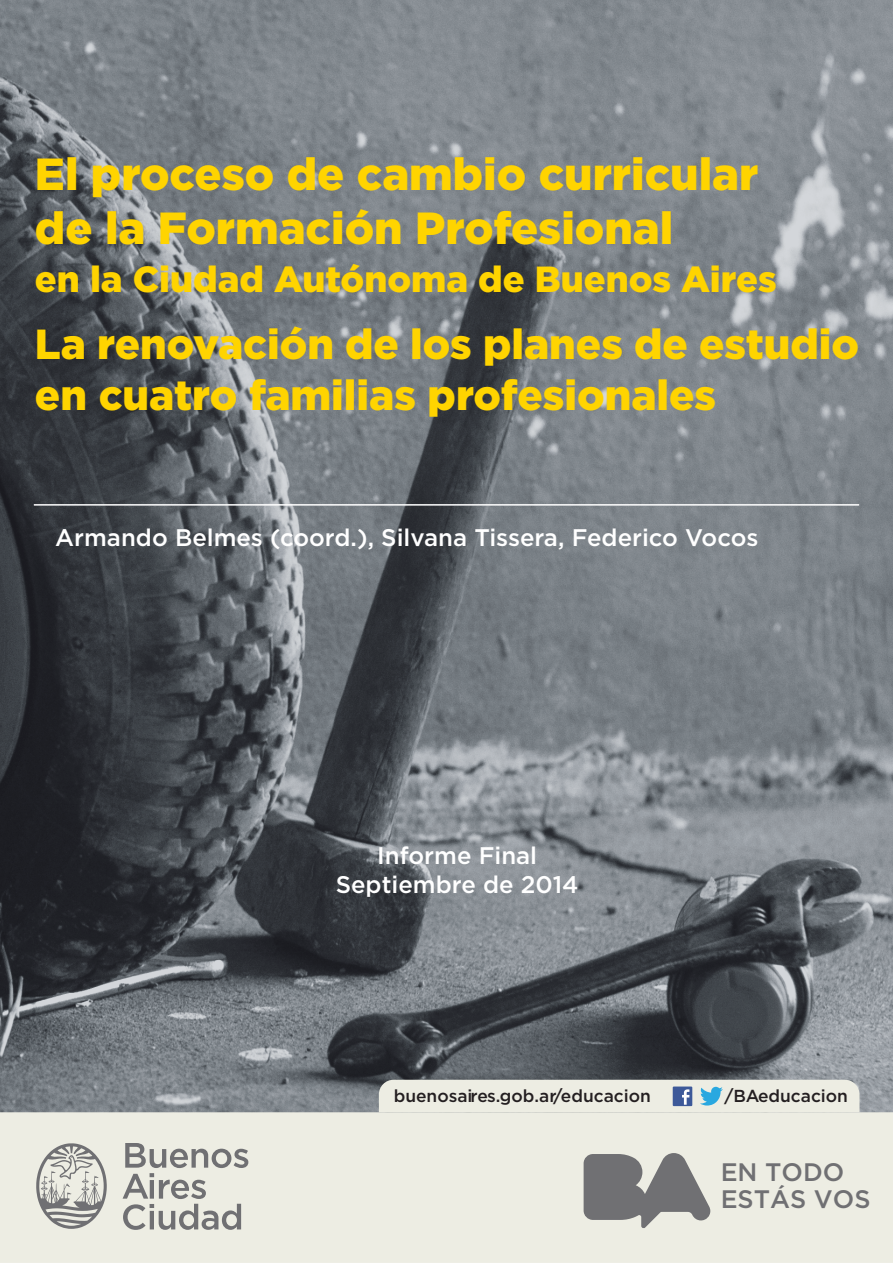
<style>
.page{position:relative;width:893px;height:1263px;background:#fff}
.page>*{position:absolute;margin:0;border:0;box-sizing:border-box;transform-origin:0 0}
.t1{font:900 45px "Gotham";color:#ffd400}
.t2{font:900 42px/50.4px "Gotham";color:#ffd400}
.t3{font:900 36.3px "Gotham";color:#ffd400}
.t4{font:500 25.35px/26.7px "Gotham";color:#707073}
.t5{font:500 24px "Gotham";color:#fff}
.t6{font:500 17.4px "Gotham";color:#241f21}
</style>
<div class="page">
<img style="left:0;top:0;width:893px;height:1112px">
<hr style="left:34px;top:504px;width:825px;height:2px;background:#fff">
<div style="left:0;top:1112px;width:893px;height:151px;background:#edede3"></div>
<svg style="left:584px;top:1153px;width:126px;height:75px"></svg>
<svg style="left:123px;top:1143px;width:125px;height:87px"></svg>
<svg style="left:36px;top:1143px;width:71px;height:86px"></svg>
<div style="left:379px;top:1080px;width:480px;height:32px;background:#edede3"></div>
<p class="t1" style="left:35px;top:143px;width:725px">El proceso de cambio curricular</p>
<p class="t1" style="left:35px;top:197px;width:640px">de la Formación Profesional</p>
<p class="t3" style="left:35px;top:254px;width:743px">en la Ciudad Autónoma de Buenos Aires</p>
<p class="t2" style="left:35px;top:319px;width:826px">La renovación de los planes de estudio en cuatro familias profesionales</p>
<p class="t5" style="left:55px;top:521px;width:705px">Armando Belmes (coord.), Silvana Tissera, Federico Vocos</p>
<p class="t5" style="left:377px;top:840px;width:161px">Informe Final</p>
<p class="t5" style="left:336px;top:869px;width:244px">Septiembre de 2014</p>
<p class="t6" style="left:394px;top:1084px;width:259px">buenosaires.gob.ar/educacion</p>
<p class="t6" style="left:724px;top:1084px;width:125px">/BAeducacion</p>
<p class="t4" style="left:721px;top:1158px;width:151px">EN TODO<br>ESTÁS VOS</p>
</div>
